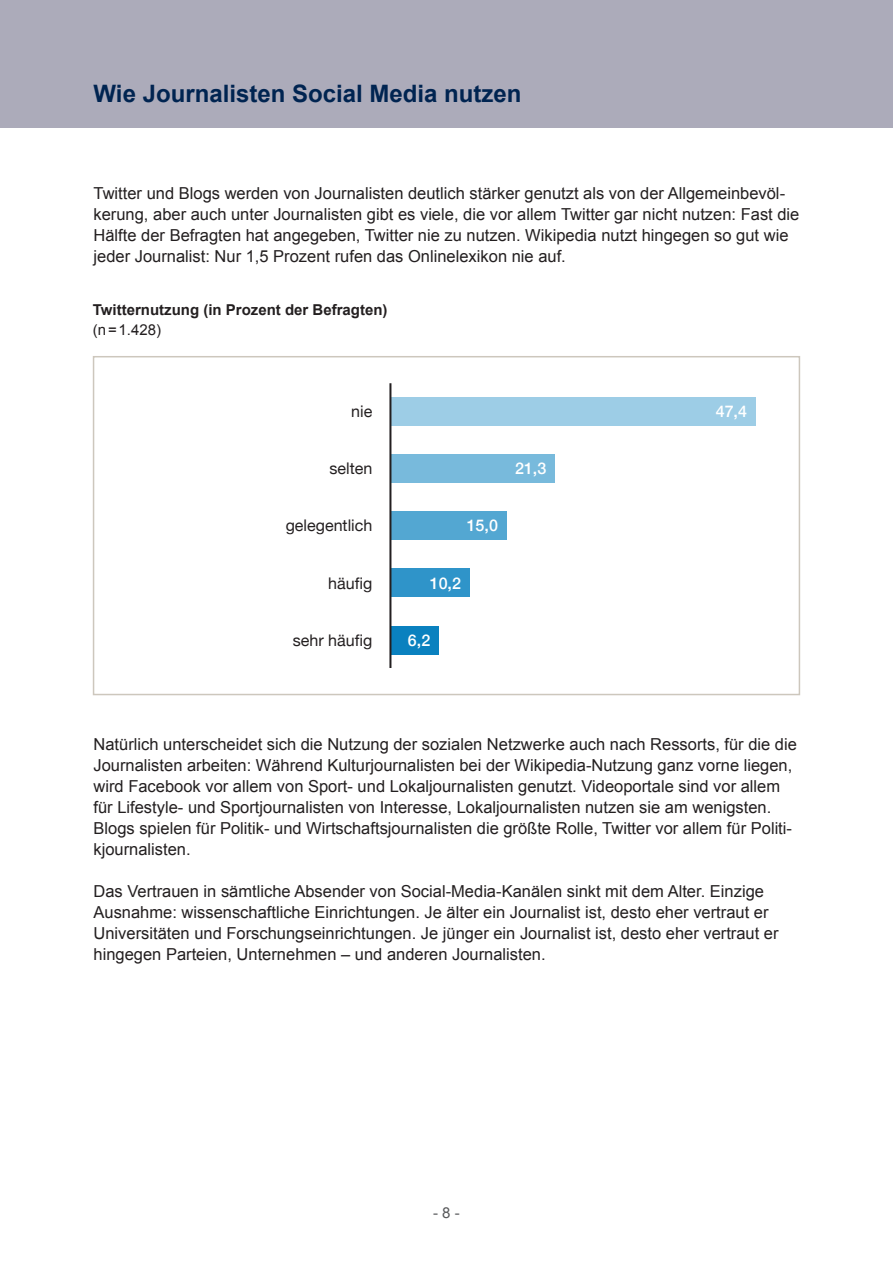
<style>
.page{position:relative;width:893px;height:1263px;background:#fff}
.page>*{position:absolute;margin:0;border:0;box-sizing:border-box;transform-origin:0 0}
.t1{font:700 24px "Arial";color:#002451}
.t2{font:16.5px/21px "Arial";color:#231f20}
.t3{font:16.05px "Helvetica Neue";color:#231f20}
.t4{font:500 16.05px "Helvetica Neue";color:#fff}
.t5{font:700 15px "Arial";color:#231f20}
.t6{font:15px "Arial";color:#231f20}
.t7{font:15px "Arial";color:#57585a}
</style>
<div class="page">
<div style="left:0;top:0;width:893px;height:128px;background:#acabba"></div>
<div style="left:93px;top:356px;width:707px;height:339px;border:2px solid #cdc7bd"></div>
<div style="left:391px;top:397px;width:365px;height:28px;background:#9dcde6"></div>
<div style="left:391px;top:454px;width:164px;height:28px;background:#78badc"></div>
<div style="left:391px;top:511px;width:115px;height:29px;background:#53a7d2"></div>
<div style="left:391px;top:569px;width:79px;height:28px;background:#2f94c9"></div>
<div style="left:391px;top:626px;width:48px;height:28px;background:#0a81bf"></div>
<hr style="left:389px;top:383px;width:2px;height:285px;background:#231f20">
<h1 class="t1" style="left:94px;top:78px;width:429px">Wie Journalisten Social Media nutzen</h1>
<p class="t2" style="left:94px;top:183px;width:707px">Twitter und Blogs werden von Journalisten deutlich stärker genutzt als von der Allgemeinbevöl&shy;kerung, aber auch unter Journalisten gibt es viele, die vor allem Twitter gar nicht nutzen: Fast die Hälfte der Befragten hat angegeben, Twitter nie zu nutzen. Wikipedia nutzt hingegen so gut wie jeder Journalist: Nur 1,5 Prozent rufen das Onlinelexikon nie auf.</p>
<p class="t5" style="left:93px;top:300px;width:296px">Twitternutzung (in Prozent der Befragten)</p>
<p class="t6" style="left:93px;top:320px;width:70px">(n=1.428)</p>
<p class="t3" style="left:351px;top:399px;width:23px">nie</p>
<p class="t4" style="left:716px;top:398px;width:33px">47,4</p>
<p class="t3" style="left:329px;top:457px;width:44px">selten</p>
<p class="t4" style="left:515px;top:455px;width:33px">21,3</p>
<p class="t3" style="left:286px;top:514px;width:88px">gelegentlich</p>
<p class="t4" style="left:467px;top:513px;width:33px">15,0</p>
<p class="t3" style="left:328px;top:571px;width:46px">häufig</p>
<p class="t4" style="left:430px;top:570px;width:33px">10,2</p>
<p class="t3" style="left:293px;top:629px;width:81px">sehr häufig</p>
<p class="t4" style="left:408px;top:627px;width:24px">6,2</p>
<p class="t2" style="left:94px;top:733px;width:705px">Natürlich unterscheidet sich die Nutzung der sozialen Netzwerke auch nach Ressorts, für die die Journalisten arbeiten: Während Kulturjournalisten bei der Wikipedia-Nutzung ganz vorne liegen, wird Facebook vor allem von Sport- und Lokaljournalisten genutzt. Videoportale sind vor allem für Lifestyle- und Sportjournalisten von Interesse, Lokaljournalisten nutzen sie am wenigsten.<br>Blogs spielen für Politik- und Wirtschaftsjournalisten die größte Rolle, Twitter vor allem für Politi&shy;kjournalisten.</p>
<p class="t2" style="left:94px;top:880px;width:687px">Das Vertrauen in sämtliche Absender von Social-Media-Kanälen sinkt mit dem Alter. Einzige Ausnahme: wissenschaftliche Einrichtungen. Je älter ein Journalist ist, desto eher vertraut er Universitäten und Forschungseinrichtungen. Je jünger ein Journalist ist, desto eher vertraut er hingegen Parteien, Unternehmen – und anderen Journalisten.</p>
<p class="t7" style="left:433px;top:1203px;width:28px">- 8 -</p>
</div>
